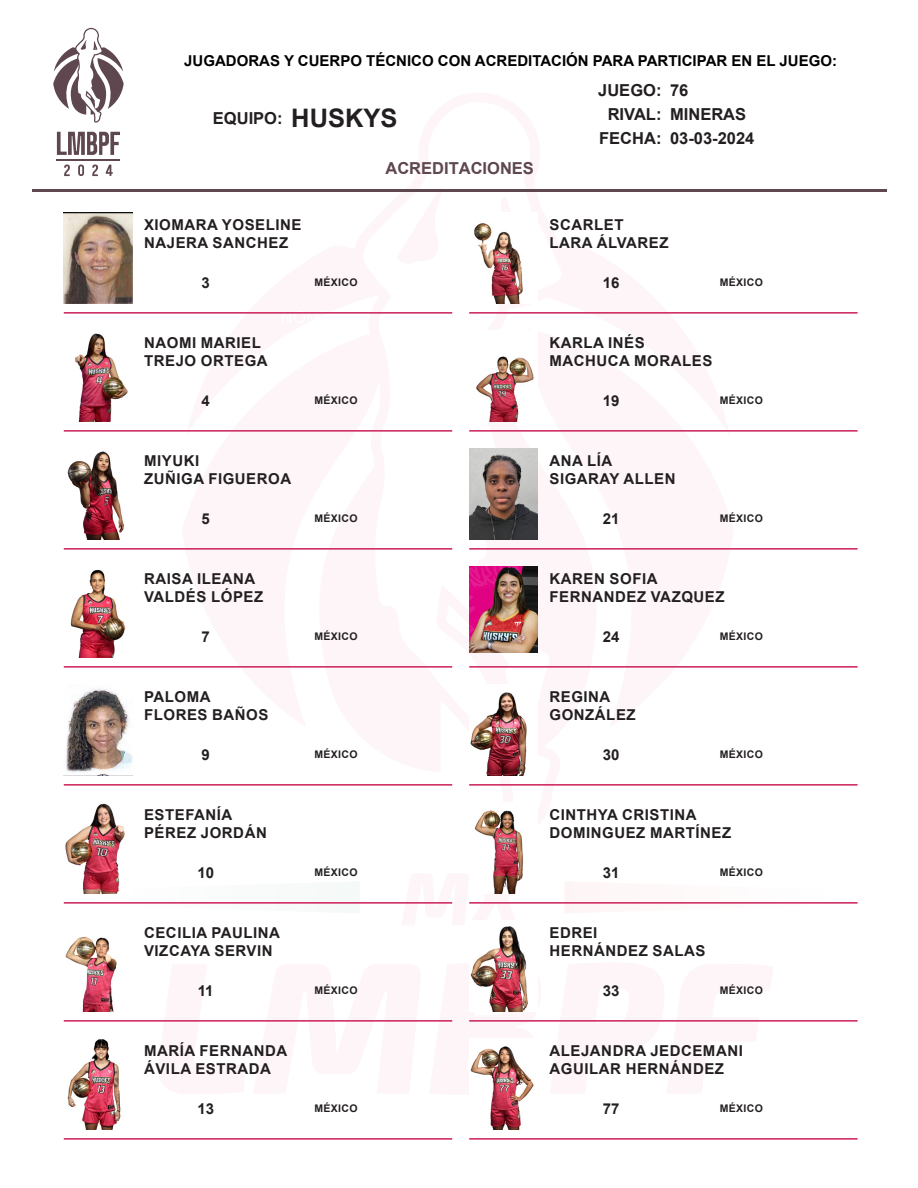
<style>
.page{position:relative;width:918px;height:1188px;background:#fff}
.page>*{position:absolute;margin:0;border:0;box-sizing:border-box;transform-origin:0 0}
.t1{font:700 25.5px "Arial";color:#231f20}
.t2{font:700 16.5px/24px "Arial";color:#231f20}
.t3{font:700 16.5px "Arial";color:#5e474f}
.t4{font:700 15px "Arial";letter-spacing:.035em;color:#231f20}
.t5{font:700 15px "Arial";color:#000}
.t6{font:700 10.5px "Arial";letter-spacing:.035em;color:#231f20}
</style>
<div class="page">
<hr style="left:33px;top:189px;width:854px;height:3px;background:#5e474f">
<svg style="left:53px;top:28px;width:71px;height:95px"></svg>
<svg style="left:57px;top:132px;width:63px;height:23px"></svg>
<svg style="left:64px;top:165px;width:6px;height:11px"></svg>
<svg style="left:78px;top:165px;width:6px;height:11px"></svg>
<svg style="left:92px;top:165px;width:6px;height:11px"></svg>
<svg style="left:106px;top:165px;width:7px;height:11px"></svg>
<hr style="left:57px;top:159px;width:63px;height:1px;background:#5e474f">
<img style="left:64px;top:213px;width:68px;height:90px">
<hr style="left:64px;top:312px;width:388px;height:2px;background:#cc1f56">
<img style="left:75px;top:333px;width:53px;height:88px">
<hr style="left:64px;top:430px;width:388px;height:2px;background:#cc1f56">
<img style="left:67px;top:451px;width:57px;height:88px">
<hr style="left:64px;top:548px;width:388px;height:2px;background:#cc1f56">
<img style="left:70px;top:570px;width:56px;height:87px">
<hr style="left:64px;top:666px;width:388px;height:2px;background:#cc1f56">
<img style="left:65px;top:689px;width:67px;height:86px">
<hr style="left:64px;top:784px;width:388px;height:2px;background:#cc1f56">
<img style="left:65px;top:803px;width:60px;height:90px">
<hr style="left:64px;top:902px;width:388px;height:2px;background:#cc1f56">
<img style="left:65px;top:936px;width:52px;height:75px">
<hr style="left:64px;top:1020px;width:388px;height:2px;background:#cc1f56">
<img style="left:67px;top:1039px;width:54px;height:90px">
<hr style="left:64px;top:1138px;width:388px;height:2px;background:#cc1f56">
<img style="left:474px;top:223px;width:49px;height:80px">
<hr style="left:469px;top:312px;width:389px;height:2px;background:#cc1f56">
<img style="left:476px;top:356px;width:58px;height:65px">
<hr style="left:469px;top:430px;width:389px;height:2px;background:#cc1f56">
<img style="left:469px;top:449px;width:69px;height:90px">
<hr style="left:469px;top:548px;width:389px;height:2px;background:#cc1f56">
<img style="left:469px;top:567px;width:69px;height:85px">
<hr style="left:469px;top:666px;width:389px;height:2px;background:#cc1f56">
<img style="left:470px;top:692px;width:57px;height:83px">
<hr style="left:469px;top:784px;width:389px;height:2px;background:#cc1f56">
<img style="left:474px;top:810px;width:49px;height:83px">
<hr style="left:469px;top:902px;width:389px;height:2px;background:#cc1f56">
<img style="left:470px;top:926px;width:58px;height:85px">
<hr style="left:469px;top:1020px;width:389px;height:2px;background:#cc1f56">
<img style="left:470px;top:1046px;width:64px;height:83px">
<hr style="left:469px;top:1138px;width:389px;height:2px;background:#cc1f56">
<p class="t5" style="left:184px;top:51px;width:654px">JUGADORAS Y CUERPO TÉCNICO CON ACREDITACIÓN PARA PARTICIPAR EN EL JUEGO:</p>
<p class="t2" style="left:670px;top:79px;width:86px">76<br>MINERAS<br>03-03-2024</p>
<p class="t2" style="left:598px;top:79px;width:65px;text-align:center">JUEGO:<br>RIVAL:<br>FECHA:</p>
<h1 class="t1" style="left:291px;top:101px;width:108px">HUSKYS</h1>
<p class="t2" style="left:213px;top:107px;width:71px">EQUIPO:</p>
<p class="t4" style="left:144px;top:214px;width:159px">XIOMARA YOSELINE</p>
<p class="t4" style="left:144px;top:232px;width:146px">NAJERA SANCHEZ</p>
<p class="t4" style="left:202px;top:272px;width:10px">3</p>
<p class="t6" style="left:314px;top:275px;width:45px">MÉXICO</p>
<p class="t4" style="left:144px;top:332px;width:118px">NAOMI MARIEL</p>
<p class="t4" style="left:144px;top:350px;width:125px">TREJO ORTEGA</p>
<p class="t4" style="left:202px;top:390px;width:10px">4</p>
<p class="t6" style="left:314px;top:393px;width:45px">MÉXICO</p>
<p class="t4" style="left:144px;top:450px;width:57px">MIYUKI</p>
<p class="t4" style="left:144px;top:468px;width:149px">ZUÑIGA FIGUEROA</p>
<p class="t4" style="left:202px;top:508px;width:10px">5</p>
<p class="t6" style="left:314px;top:511px;width:45px">MÉXICO</p>
<p class="t4" style="left:144px;top:568px;width:113px">RAISA ILEANA</p>
<p class="t4" style="left:144px;top:586px;width:121px">VALDÉS LÓPEZ</p>
<p class="t4" style="left:202px;top:626px;width:10px">7</p>
<p class="t6" style="left:314px;top:629px;width:45px">MÉXICO</p>
<p class="t4" style="left:144px;top:686px;width:68px">PALOMA</p>
<p class="t4" style="left:144px;top:704px;width:126px">FLORES BAÑOS</p>
<p class="t4" style="left:202px;top:744px;width:10px">9</p>
<p class="t6" style="left:314px;top:747px;width:45px">MÉXICO</p>
<p class="t4" style="left:144px;top:804px;width:90px">ESTEFANÍA</p>
<p class="t4" style="left:144px;top:822px;width:124px">PÉREZ JORDÁN</p>
<p class="t4" style="left:197px;top:862px;width:18px">10</p>
<p class="t6" style="left:314px;top:865px;width:45px">MÉXICO</p>
<p class="t4" style="left:144px;top:922px;width:137px">CECILIA PAULINA</p>
<p class="t4" style="left:144px;top:940px;width:130px">VIZCAYA SERVIN</p>
<p class="t4" style="left:198px;top:980px;width:17px">11</p>
<p class="t6" style="left:314px;top:983px;width:45px">MÉXICO</p>
<p class="t4" style="left:144px;top:1040px;width:145px">MARÍA FERNANDA</p>
<p class="t4" style="left:144px;top:1058px;width:128px">ÁVILA ESTRADA</p>
<p class="t4" style="left:197px;top:1098px;width:18px">13</p>
<p class="t6" style="left:314px;top:1101px;width:45px">MÉXICO</p>
<p class="t3" style="left:385px;top:156px;width:150px">ACREDITACIONES</p>
<p class="t4" style="left:550px;top:214px;width:75px">SCARLET</p>
<p class="t4" style="left:550px;top:232px;width:121px">LARA ÁLVAREZ</p>
<p class="t4" style="left:603px;top:272px;width:18px">16</p>
<p class="t6" style="left:720px;top:275px;width:45px">MÉXICO</p>
<p class="t4" style="left:550px;top:332px;width:97px">KARLA INÉS</p>
<p class="t4" style="left:550px;top:350px;width:164px">MACHUCA MORALES</p>
<p class="t4" style="left:603px;top:390px;width:18px">19</p>
<p class="t6" style="left:720px;top:393px;width:45px">MÉXICO</p>
<p class="t4" style="left:550px;top:450px;width:64px">ANA LÍA</p>
<p class="t4" style="left:550px;top:468px;width:128px">SIGARAY ALLEN</p>
<p class="t4" style="left:603px;top:508px;width:18px">21</p>
<p class="t6" style="left:720px;top:511px;width:45px">MÉXICO</p>
<p class="t4" style="left:550px;top:568px;width:110px">KAREN SOFIA</p>
<p class="t4" style="left:550px;top:586px;width:177px">FERNANDEZ VAZQUEZ</p>
<p class="t4" style="left:603px;top:626px;width:18px">24</p>
<p class="t6" style="left:720px;top:629px;width:45px">MÉXICO</p>
<p class="t4" style="left:550px;top:686px;width:62px">REGINA</p>
<p class="t4" style="left:550px;top:704px;width:88px">GONZÁLEZ</p>
<p class="t4" style="left:603px;top:744px;width:18px">30</p>
<p class="t6" style="left:720px;top:747px;width:45px">MÉXICO</p>
<p class="t4" style="left:550px;top:804px;width:149px">CINTHYA CRISTINA</p>
<p class="t4" style="left:550px;top:822px;width:183px">DOMINGUEZ MARTÍNEZ</p>
<p class="t4" style="left:603px;top:862px;width:18px">31</p>
<p class="t6" style="left:720px;top:865px;width:45px">MÉXICO</p>
<p class="t4" style="left:550px;top:922px;width:49px">EDREI</p>
<p class="t4" style="left:550px;top:940px;width:157px">HERNÁNDEZ SALAS</p>
<p class="t4" style="left:603px;top:980px;width:18px">33</p>
<p class="t6" style="left:720px;top:983px;width:45px">MÉXICO</p>
<p class="t4" style="left:550px;top:1040px;width:195px">ALEJANDRA JEDCEMANI</p>
<p class="t4" style="left:550px;top:1058px;width:176px">AGUILAR HERNÁNDEZ</p>
<p class="t4" style="left:603px;top:1098px;width:18px">77</p>
<p class="t6" style="left:720px;top:1101px;width:45px">MÉXICO</p>
</div>
